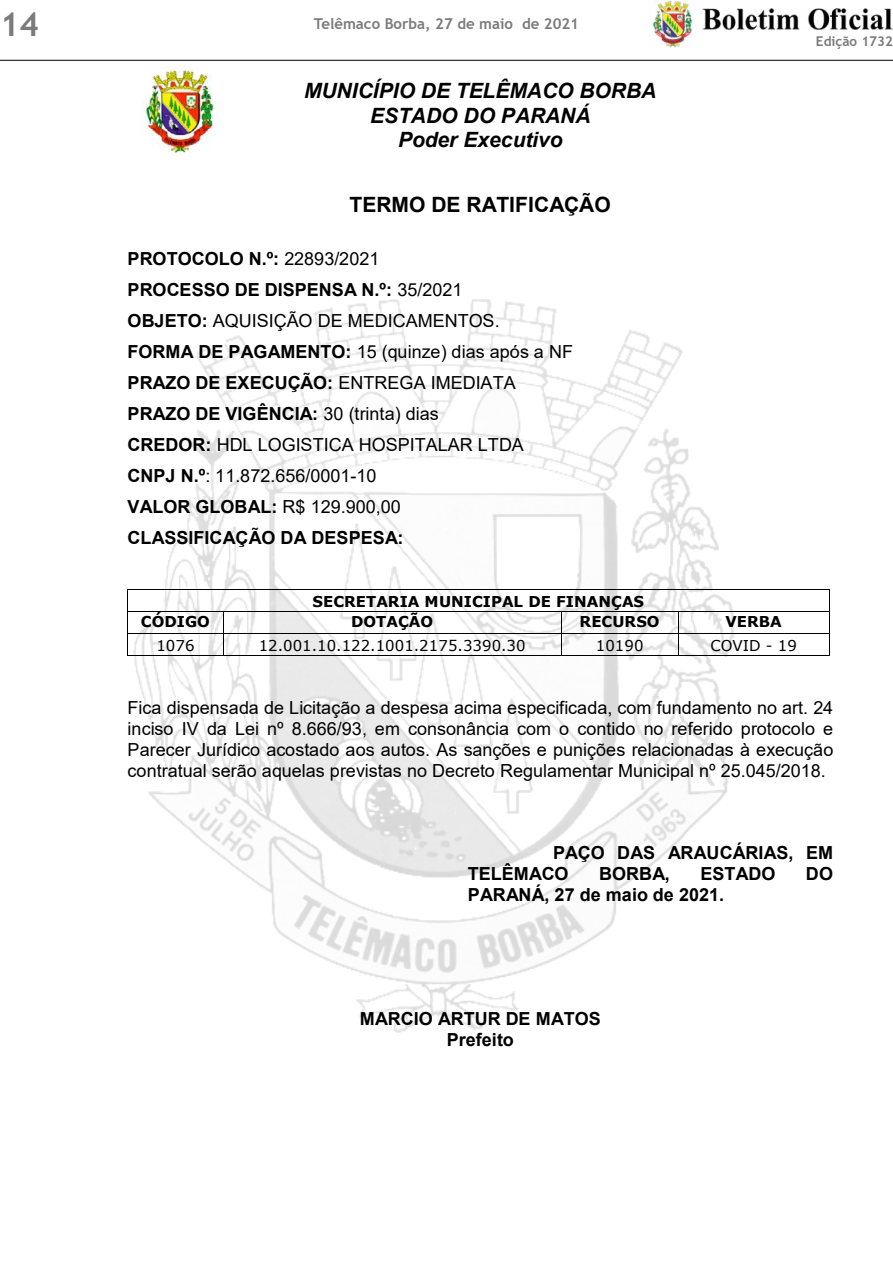
<style>
.page{position:relative;width:893px;height:1263px;background:#fff}
.page>*{position:absolute;margin:0;border:0;box-sizing:border-box;transform-origin:0 0}
.t1{font:700 33px "Trebuchet MS";color:#7c7b7b}
.t2{font:italic 700 21px/24.2px "Arial";letter-spacing:-.005em;color:#000;text-align:center}
.t3{font:700 21px "Arial";letter-spacing:-.005em;color:#000}
.t4{font:18px/31px "Arial";color:#000}
.t5{font:700 18px/20.7px "Arial";color:#000}
.t6{font:700 15px "Verdana";color:#000}
.t7{font:15px "Verdana";letter-spacing:.005em;color:#000}
.t8{font:700 15px "Trebuchet MS";color:#7c7b7b}
.t9{font:700 13.5px "Trebuchet MS";color:#7c7b7b}
.s1{font-weight:700}
</style>
<div class="page">
<img style="left:653px;top:1px;width:39px;height:46px">
<img style="left:702px;top:8px;width:191px;height:21px">
<hr style="left:0;top:60px;width:893px;height:1px;background:#000">
<img style="left:128px;top:299px;width:655px;height:734px">
<img style="left:142px;top:67px;width:72px;height:86px">
<hr style="left:128px;top:589px;width:701px;height:1px;background:#000">
<hr style="left:128px;top:611px;width:95px;height:1px;background:#000">
<hr style="left:224px;top:611px;width:337px;height:1px;background:#000">
<hr style="left:562px;top:611px;width:116px;height:1px;background:#000">
<hr style="left:679px;top:611px;width:150px;height:1px;background:#000">
<hr style="left:128px;top:633px;width:95px;height:1px;background:#000">
<hr style="left:224px;top:633px;width:337px;height:1px;background:#000">
<hr style="left:562px;top:633px;width:116px;height:1px;background:#000">
<hr style="left:679px;top:633px;width:150px;height:1px;background:#000">
<svg style="left:127px;top:589px;width:1px;height:67px"></svg>
<hr style="left:128px;top:656px;width:95px;height:1px;background:#000">
<svg style="left:223px;top:611px;width:1px;height:46px"></svg>
<hr style="left:224px;top:656px;width:337px;height:1px;background:#000">
<svg style="left:561px;top:611px;width:1px;height:46px"></svg>
<hr style="left:562px;top:656px;width:116px;height:1px;background:#000">
<svg style="left:678px;top:611px;width:1px;height:46px"></svg>
<hr style="left:679px;top:656px;width:150px;height:1px;background:#000">
<svg style="left:829px;top:589px;width:1px;height:67px"></svg>
<h1 class="t1" style="left:0;top:3px;width:40px">14</h1>
<p class="t8" style="left:314px;top:14px;width:267px">Telêmaco Borba, 27 de maio de 2021</p>
<p class="t2" style="left:304px;top:79px;width:354px">MUNICÍPIO DE TELÊMACO BORBA<br>ESTADO DO PARANÁ<br>Poder Executivo</p>
<p class="t3" style="left:350px;top:190px;width:263px">TERMO DE RATIFICAÇÃO</p>
<p class="t4" style="left:128px;top:243px;width:447px"><span class="s1">PROTOCOLO N.º:</span> 22893/2021<br><span class="s1">PROCESSO DE DISPENSA N.º:</span> 35/2021<br><span class="s1">OBJETO:</span> AQUISIÇÃO DE MEDICAMENTOS.<br><span class="s1">FORMA DE PAGAMENTO:</span> 15 (quinze) dias após a NF <span class="s1">PRAZO DE EXECUÇÃO:</span> ENTREGA IMEDIATA <span class="s1">PRAZO DE VIGÊNCIA:</span> 30 (trinta) dias<br><span class="s1">CREDOR:</span> HDL LOGISTICA HOSPITALAR LTDA <span class="s1">CNPJ N.º</span>: 11.872.656/0001-10<br><span class="s1">VALOR GLOBAL:</span> R$ 129.900,00<br><span class="s1">CLASSIFICAÇÃO DA DESPESA:</span></p>
<p class="t6" style="left:312px;top:591px;width:333px">SECRETARIA MUNICIPAL DE FINANÇAS</p>
<p class="t6" style="left:141px;top:611px;width:70px">CÓDIGO</p>
<p class="t6" style="left:351px;top:611px;width:84px">DOTAÇÃO</p>
<p class="t6" style="left:580px;top:611px;width:82px">RECURSO</p>
<p class="t6" style="left:725px;top:611px;width:58px">VERBA</p>
<p class="t7" style="left:156px;top:635px;width:40px">1076</p>
<p class="t7" style="left:259px;top:635px;width:268px">12.001.10.122.1001.2175.3390.30</p>
<p class="t7" style="left:596px;top:635px;width:49px">10190</p>
<p class="t7" style="left:710px;top:635px;width:88px">COVID - 19</p>
<p class="t9" style="left:816px;top:33px;width:79px">Edição 1732</p>
<p class="t4" style="left:128px;top:698px;width:707px;line-height:20.7px;text-align:justify">Fica dispensada de Licitação a despesa acima especificada, com fundamento no art. 24 inciso IV da Lei nº 8.666/93, em consonância com o contido no referido protocolo e Parecer Jurídico acostado aos autos. As sanções e punições relacionadas à execução contratual serão aquelas previstas no Decreto Regulamentar Municipal nº 25.045/2018.</p>
<p class="t5" style="left:468px;top:843px;width:367px;text-indent:85px">PAÇO DAS ARAUCÁRIAS, EM<br>TELÊMACO</p>
<p class="t5" style="left:599px;top:864px;width:72px">BORBA,</p>
<p class="t5" style="left:700px;top:864px;width:77px">ESTADO</p>
<p class="t5" style="left:806px;top:864px;width:29px">DO</p>
<p class="t5" style="left:468px;top:884px;width:258px">PARANÁ, 27 de maio de 2021.</p>
<p class="t5" style="left:360px;top:1008px;width:242px;text-align:center">MARCIO ARTUR DE MATOS<br>Prefeito</p>
</div>
